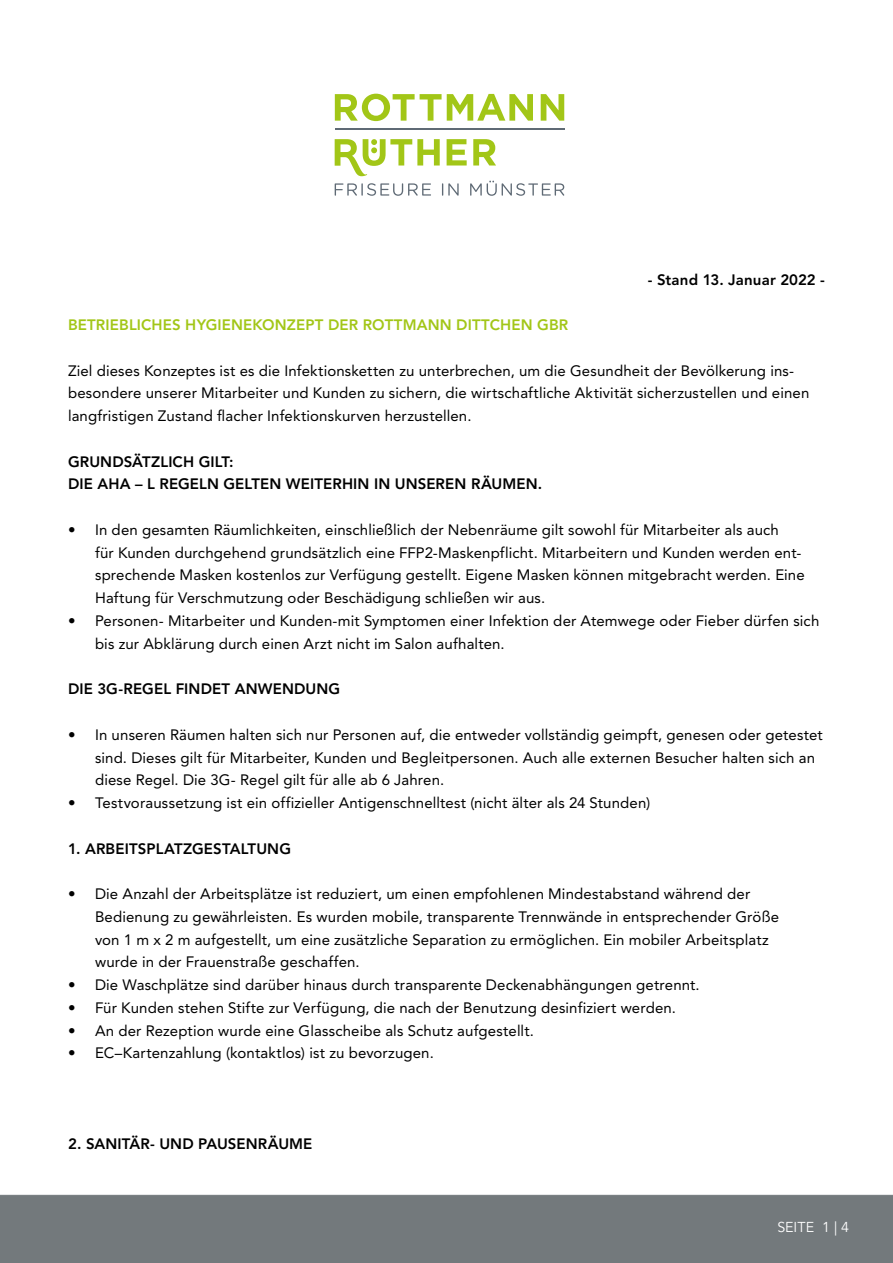
<style>
.page{position:relative;width:893px;height:1263px;background:#fff}
.page>*{position:absolute;margin:0;border:0;box-sizing:border-box;transform-origin:0 0}
.t1{font:15px/22.8px "Avenir LT Std";letter-spacing:.01em;color:#000}
.t2{font:800 15px/22.8px "Avenir LT Std";letter-spacing:.01em;color:#000}
.t3{font:800 15px "Avenir LT Std";letter-spacing:.01em;color:#a2c617}
.t4{font:14.25px "Avenir LT Std";color:#fff}
</style>
<div class="page">
<div style="left:0;top:1195px;width:893px;height:68px;background:#73797c"></div>
<svg style="left:335px;top:94px;width:198px;height:27px"></svg>
<svg style="left:541px;top:94px;width:23px;height:27px"></svg>
<svg style="left:447px;top:139px;width:20px;height:26px"></svg>
<svg style="left:473px;top:139px;width:23px;height:26px"></svg>
<hr style="left:335px;top:129px;width:229px;height:1px;background:#5f6a75">
<svg style="left:335px;top:139px;width:105px;height:37px"></svg>
<svg style="left:335px;top:183px;width:96px;height:13px"></svg>
<svg style="left:442px;top:183px;width:17px;height:13px"></svg>
<svg style="left:470px;top:181px;width:94px;height:15px"></svg>
<p class="t2" style="left:648px;top:268px;width:179px">- Stand 13. Januar 2022 -</p>
<p class="t3" style="left:68px;top:316px;width:502px">BETRIEBLICHES HYGIENEKONZEPT DER ROTTMANN DITTCHEN GBR</p>
<p class="t1" style="left:68px;top:359px;width:743px">Ziel dieses Konzeptes ist es die Infektionsketten zu unterbrechen, um die Gesundheit der Bevölkerung ins&shy;besondere unserer Mitarbeiter und Kunden zu sichern, die wirtschaftliche Aktivität sicherzustellen und einen langfristigen Zustand flacher Infektionskurven herzustellen.</p>
<p class="t2" style="left:68px;top:450px;width:476px">GRUNDSÄTZLICH GILT:<br>DIE AHA – L REGELN GELTEN WEITERHIN IN UNSEREN RÄUMEN.</p>
<p class="t1" style="left:95px;top:518px;width:711px;text-indent:-27px">• In den gesamten Räumlichkeiten, einschließlich der Nebenräume gilt sowohl für Mitarbeiter als auch<br>für Kunden durchgehend grundsätzlich eine FFP2-Maskenpflicht. Mitarbeitern und Kunden werden ent&shy;sprechende Masken kostenlos zur Verfügung gestellt. Eigene Masken können mitgebracht werden. Eine Haftung für Verschmutzung oder Beschädigung schließen wir aus.</p>
<p class="t1" style="left:95px;top:609px;width:726px;text-indent:-27px">• Personen- Mitarbeiter und Kunden-mit Symptomen einer Infektion der Atemwege oder Fieber dürfen sich bis zur Abklärung durch einen Arzt nicht im Salon aufhalten.</p>
<p class="t2" style="left:68px;top:678px;width:274px">DIE 3G-REGEL FINDET ANWENDUNG</p>
<p class="t1" style="left:95px;top:723px;width:729px;text-indent:-27px">• In unseren Räumen halten sich nur Personen auf, die entweder vollständig geimpft, genesen oder getestet sind. Dieses gilt für Mitarbeiter, Kunden und Begleitpersonen. Auch alle externen Besucher halten sich an diese Regel. Die 3G- Regel gilt für alle ab 6 Jahren.</p>
<p class="t1" style="left:68px;top:791px;width:584px">• Testvoraussetzung ist ein offizieller Antigenschnelltest (nicht älter als 24 Stunden)</p>
<p class="t2" style="left:68px;top:837px;width:224px">1. ARBEITSPLATZGESTALTUNG</p>
<p class="t1" style="left:95px;top:883px;width:686px;text-indent:-27px">• Die Anzahl der Arbeitsplätze ist reduziert, um einen empfohlenen Mindestabstand während der Bedienung zu gewährleisten. Es wurden mobile, transparente Trennwände in entsprechender Größe von 1 m x 2 m aufgestellt, um eine zusätzliche Separation zu ermöglichen. Ein mobiler Arbeitsplatz wurde in der Frauenstraße geschaffen.</p>
<p class="t1" style="left:68px;top:974px;width:633px">• Die Waschplätze sind darüber hinaus durch transparente Deckenabhängungen getrennt.</p>
<p class="t1" style="left:68px;top:996px;width:609px">• Für Kunden stehen Stifte zur Verfügung, die nach der Benutzung desinfiziert werden.</p>
<p class="t1" style="left:68px;top:1019px;width:467px">• An der Rezeption wurde eine Glasscheibe als Schutz aufgestellt.</p>
<p class="t1" style="left:68px;top:1042px;width:367px">• EC–Kartenzahlung (kontaktlos) ist zu bevorzugen.</p>
<p class="t2" style="left:68px;top:1133px;width:246px">2. SANITÄR- UND PAUSENRÄUME</p>
<p class="t4" style="left:777px;top:1219px;width:73px">SEITE 1 | 4</p>
</div>
